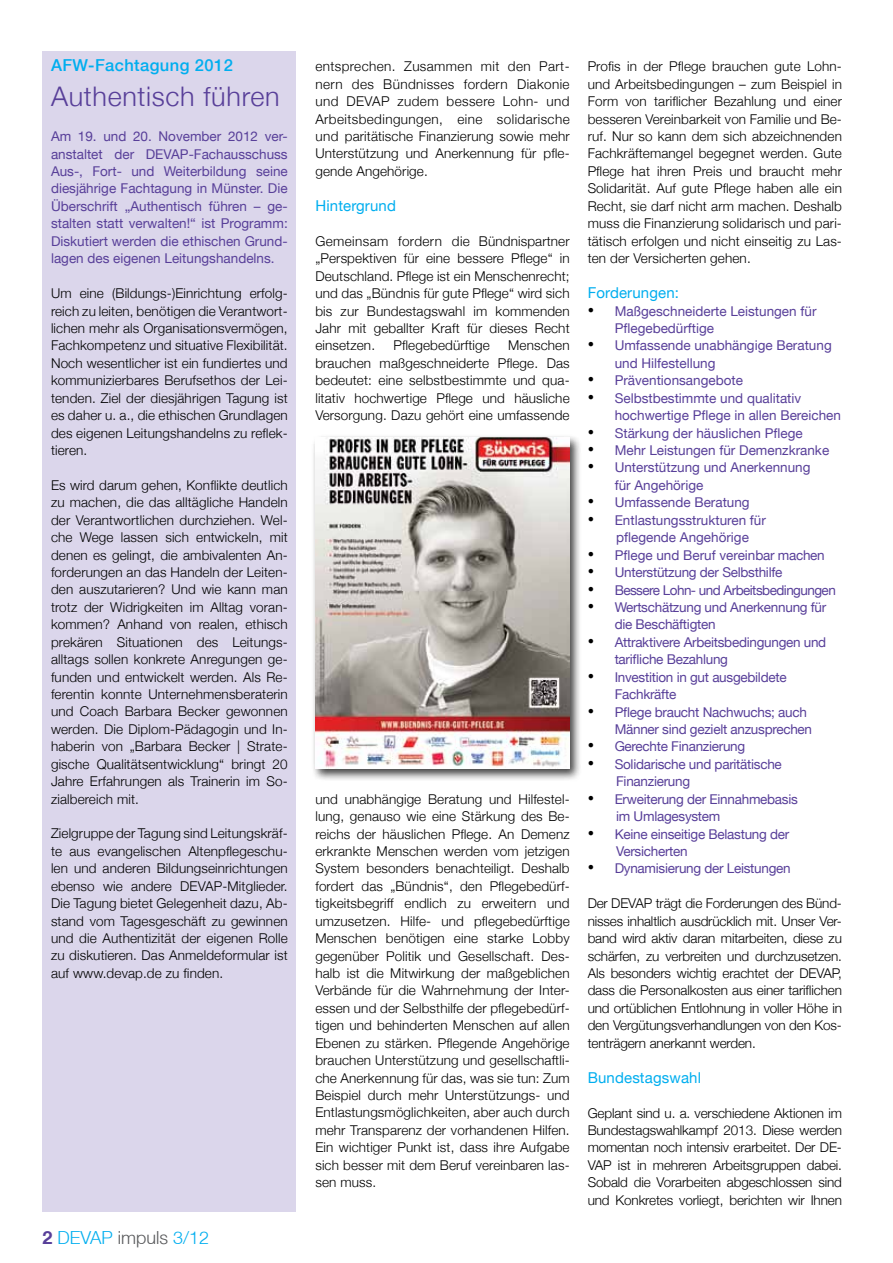
<style>
.page{position:relative;width:893px;height:1263px;background:#fff}
.page>*{position:absolute;margin:0;border:0;box-sizing:border-box;transform-origin:0 0}
.t1{font:300 27px "Helvetica Neue";letter-spacing:.025em;color:#583f99}
.t2{font:300 18px "Helvetica Neue LT";color:#00aeef}
.t3{font:500 16.5px "Helvetica Neue";letter-spacing:.025em;color:#00aeef}
.t4{font:15px "Helvetica Neue LT";letter-spacing:.01em;color:#00aeef}
.t5{font:300 13.5px/17.4px "Helvetica Neue";letter-spacing:.01em;color:#000;text-align:justify}
.t6{font:13.5px/17.4px "Helvetica Neue LT";letter-spacing:-.02em;color:#583f99}
.t7{font:13.5px/17.4px "Helvetica Neue LT";color:#583f99}
.t8{font:13.5px "Helvetica Neue LT";letter-spacing:-.04em;color:#583f99}
.s1{font-weight:700;color:#583f99}
.s2{color:#58595b}
.s3{font-family:"Times New Roman";font-size:18px;color:#000}
</style>
<div class="page">
<div style="left:43px;top:51px;width:253px;height:1161px;background:#dbd6eb"></div>
<div style="left:312px;top:434px;width:270px;height:348px;background:#000;opacity:.75"></div>
<img style="left:315px;top:438px;width:254px;height:331px">
<p class="t3" style="left:51px;top:52px;width:183px">AFW-Fachtagung 2012</p>
<h1 class="t1" style="left:51px;top:75px;width:230px">Authentisch führen</h1>
<p class="t6" style="left:51px;top:127px;width:238px;text-align:justify">Am 19. und 20. November 2012 ver&shy;anstaltet der DEVAP-Fachausschuss Aus-, Fort- und Weiterbildung seine diesjährige Fachtagung in Münster. Die Überschrift „Authentisch führen – ge&shy;stalten statt verwalten!“ ist Programm:<br>Diskutiert werden die ethischen Grund&shy;lagen des eigenen Leitungshandelns.</p>
<p class="t5" style="left:51px;top:284px;width:238px">Um eine (Bildungs-)Einrichtung erfolg&shy;reich zu leiten, benötigen die Verantwort&shy;lichen mehr als Organisationsvermögen, Fachkompetenz und situative Flexibilität.<br>Noch wesentlicher ist ein fundiertes und kommunizierbares Berufsethos der Lei&shy;tenden. Ziel der diesjährigen Tagung ist es daher u. a., die ethischen Grundlagen des eigenen Leitungshandelns zu reflek&shy;tieren.</p>
<p class="t5" style="left:51px;top:475px;width:238px">Es wird darum gehen, Konflikte deutlich zu machen, die das alltägliche Handeln der Verantwortlichen durchziehen. Wel&shy;che Wege lassen sich entwickeln, mit denen es gelingt, die ambivalenten An&shy;forderungen an das Handeln der Leiten&shy;den auszutarieren? Und wie kann man trotz der Widrigkeiten im Alltag voran&shy;kommen? Anhand von realen, ethisch prekären Situationen des Leitungs&shy;alltags sollen konkrete Anregungen ge&shy;funden und entwickelt werden. Als Re&shy;ferentin konnte Unternehmensberaterin und Coach Barbara Becker gewonnen werden. Die Diplom-Pädagogin und In&shy;haberin von „Barbara Becker | Strate&shy;gische Qualitätsentwicklung“ bringt 20<br>Jahre Erfahrungen als Trainerin im So&shy;zialbereich mit.</p>
<p class="t5" style="left:51px;top:824px;width:238px">Zielgruppe der Tagung sind Leitungskräf&shy;te aus evangelischen Altenpflegeschu&shy;len und anderen Bildungseinrichtungen ebenso wie andere DEVAP-Mitglieder.<br>Die Tagung bietet Gelegenheit dazu, Ab&shy;stand vom Tagesgeschäft zu gewinnen und die Authentizität der eigenen Rolle zu diskutieren. Das Anmeldeformular ist auf www.devap.de zu finden.</p>
<h2 class="t2" style="left:43px;top:1226px;width:168px"><span class="s1">2</span> DEVAP <span class="s2">impuls</span> 3/12</h2>
<p class="t5" style="left:315px;top:57px;width:256px">entsprechen. Zusammen mit den Part&shy;nern des Bündnisses fordern Diakonie und DEVAP zudem bessere Lohn- und Arbeitsbedingungen, eine solidarische und paritätische Finanzierung sowie mehr Unterstützung und Anerkennung für pfle&shy;gende Angehörige.</p>
<p class="t4" style="left:315px;top:197px;width:82px">Hintergrund</p>
<p class="t5" style="left:315px;top:231px;width:256px">Gemeinsam fordern die Bündnispartner „Perspektiven für eine bessere Pflege“ in Deutschland. Pflege ist ein Menschenrecht; und das „Bündnis für gute Pflege“ wird sich bis zur Bundestagswahl im kommenden Jahr mit geballter Kraft für dieses Recht einsetzen.</p>
<p class="t5" style="left:315px;top:336px;width:256px;text-indent:193px">Menschen brauchen maßgeschneiderte Pflege. Das bedeutet: eine selbstbestimmte und qua&shy;litativ hochwertige Pflege und häusliche Versorgung. Dazu gehört eine umfassende</p>
<p class="t5" style="left:393px;top:336px;width:98px">Pflegebedürftige</p>
<p class="t5" style="left:315px;top:789px;width:256px">und unabhängige Beratung und Hilfestel&shy;lung, genauso wie eine Stärkung des Be&shy;reichs der häuslichen Pflege. An Demenz erkrankte Menschen werden vom jetzigen System besonders benachteiligt. Deshalb fordert das „Bündnis“, den Pflegebedürf&shy;tigkeitsbegriff endlich zu erweitern und umzusetzen. Hilfe- und pflegebedürftige Menschen benötigen eine starke Lobby gegenüber Politik und Gesellschaft. Des&shy;halb ist die Mitwirkung der maßgeblichen Verbände für die Wahrnehmung der Inter&shy;essen und der Selbsthilfe der pflegebedürf&shy;tigen und behinderten Menschen auf allen Ebenen zu stärken. Pflegende Angehörige brauchen Unterstützung und gesellschaftli&shy;che Anerkennung für das, was sie tun: Zum Beispiel durch mehr Unterstützungs- und Entlastungsmöglichkeiten, aber auch durch mehr Transparenz der vorhandenen Hilfen.<br>Ein wichtiger Punkt ist, dass ihre Aufgabe sich besser mit dem Beruf vereinbaren las&shy;sen muss.</p>
<p class="t5" style="left:588px;top:57px;width:256px">Profis in der Pflege brauchen gute Lohn&shy;und Arbeitsbedingungen – zum Beispiel in Form von tariflicher Bezahlung und einer besseren Vereinbarkeit von Familie und Be&shy;ruf. Nur so kann dem sich abzeichnenden Fachkräftemangel begegnet werden. Gute Pflege hat ihren Preis und braucht mehr Solidarität. Auf gute Pflege haben alle ein Recht, sie darf nicht arm machen. Deshalb muss die Finanzierung solidarisch und pari&shy;tätisch erfolgen und nicht einseitig zu Las&shy;ten der Versicherten gehen.</p>
<p class="t4" style="left:588px;top:284px;width:93px">Forderungen:</p>
<p class="t7" style="left:615px;top:302px;width:203px;text-indent:-27px"><span class="s3">•</span> Maßgeschneiderte Leistungen für<br>Pflegebedürftige</p>
<p class="t7" style="left:615px;top:337px;width:219px;text-indent:-27px"><span class="s3">•</span> Umfassende unabhängige Beratung und Hilfestellung</p>
<p class="t7" style="left:588px;top:372px;width:157px"><span class="s3">•</span> Präventionsangebote</p>
<p class="t7" style="left:615px;top:389px;width:228px;text-indent:-27px"><span class="s3">•</span> Selbstbestimmte und qualitativ hochwertige Pflege in allen Bereichen</p>
<p class="t7" style="left:588px;top:424px;width:217px"><span class="s3">•</span> Stärkung der häuslichen Pflege</p>
<p class="t7" style="left:588px;top:441px;width:243px"><span class="s3">•</span> Mehr Leistungen für Demenzkranke</p>
<p class="t7" style="left:615px;top:459px;width:197px;text-indent:-27px"><span class="s3">•</span> Unterstützung und Anerkennung für Angehörige</p>
<p class="t7" style="left:588px;top:494px;width:164px"><span class="s3">•</span> Umfassende Beratung</p>
<p class="t7" style="left:616px;top:511px;width:151px;text-indent:-28px"><span class="s3">•</span> Entlastungsstrukturen für pflegende Angehörige</p>
<p class="t7" style="left:588px;top:546px;width:239px"><span class="s3">•</span> Pflege und Beruf vereinbar machen</p>
<p class="t6" style="left:588px;top:563px;width:196px"><span class="s3">•</span> Unterstützung der Selbsthilfe</p>
<p class="t8" style="left:588px;top:582px;width:250px"><span class="s3">•</span> Bessere Lohn- und Arbeitsbedingungen</p>
<p class="t6" style="left:615px;top:598px;width:213px;text-indent:-27px"><span class="s3">•</span> Wertschätzung und Anerkennung für die Beschäftigten</p>
<p class="t6" style="left:615px;top:633px;width:213px;text-indent:-27px"><span class="s3">•</span> Attraktivere Arbeitsbedingungen und tarifliche Bezahlung</p>
<p class="t6" style="left:615px;top:668px;width:173px;text-indent:-27px"><span class="s3">•</span> Investition in gut ausgebildete<br>Fachkräfte</p>
<p class="t6" style="left:615px;top:703px;width:199px;text-indent:-27px"><span class="s3">•</span> Pflege braucht Nachwuchs; auch<br>Männer sind gezielt anzusprechen</p>
<p class="t6" style="left:588px;top:738px;width:159px"><span class="s3">•</span> Gerechte Finanzierung</p>
<p class="t6" style="left:616px;top:755px;width:167px;text-indent:-28px"><span class="s3">•</span> Solidarische und paritätische<br>Finanzierung</p>
<p class="t6" style="left:616px;top:790px;width:183px;text-indent:-28px"><span class="s3">•</span> Erweiterung der Einnahmebasis im Umlagesystem</p>
<p class="t6" style="left:616px;top:825px;width:175px;text-indent:-28px"><span class="s3">•</span> Keine einseitige Belastung der<br>Versicherten</p>
<p class="t6" style="left:588px;top:860px;width:205px"><span class="s3">•</span> Dynamisierung der Leistungen</p>
<p class="t5" style="left:588px;top:894px;width:256px">Der DEVAP trägt die Forderungen des Bünd&shy;nisses inhaltlich ausdrücklich mit. Unser Ver&shy;band wird aktiv daran mitarbeiten, diese zu schärfen, zu verbreiten und durchzusetzen.<br>Als besonders wichtig erachtet der DEVAP, dass die Personalkosten aus einer tariflichen und ortüblichen Entlohnung in voller Höhe in den Vergütungsverhandlungen von den Kos&shy;tenträgern anerkannt werden.</p>
<p class="t4" style="left:588px;top:1068px;width:115px">Bundestagswahl</p>
<p class="t5" style="left:588px;top:1103px;width:256px">Geplant sind u. a. verschiedene Aktionen im Bundestagswahlkampf 2013. Diese werden momentan noch intensiv erarbeitet. Der DE-VAP ist in mehreren Arbeitsgruppen dabei.<br>Sobald die Vorarbeiten abgeschlossen sind und Konkretes vorliegt, berichten wir Ihnen</p>
</div>
